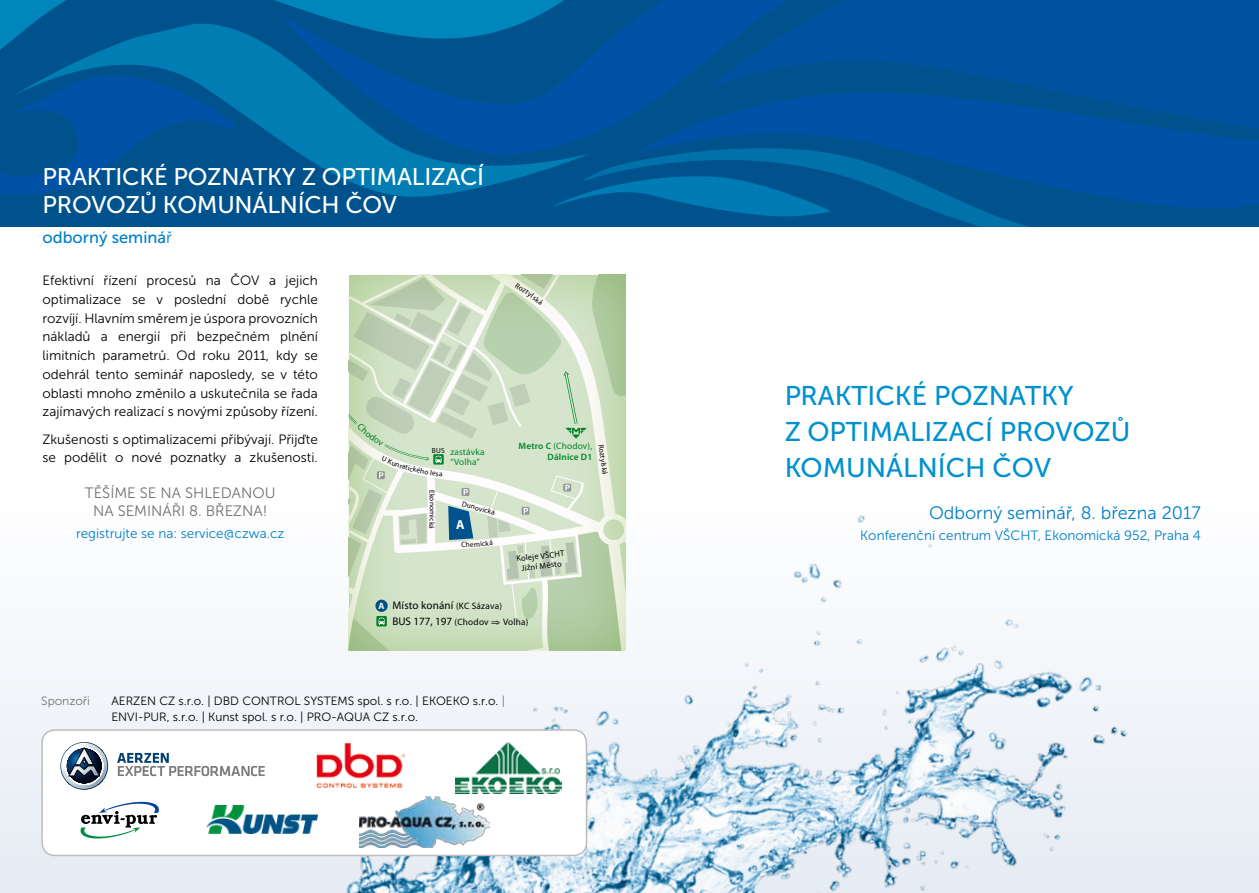
<style>
.page{position:relative;width:1259px;height:893px;background:#fff}
.page>*{position:absolute;margin:0;border:0;box-sizing:border-box;transform-origin:0 0}
.t1{font:27px/36px "Museo Sans 500";color:#0091ce}
.t2{font:24px/28.5px "Museo Sans 500";letter-spacing:-.01em;color:#fff}
.t3{font:18px "Museo Sans 300";color:#0081c7}
.t4{font:16.5px "Museo Sans 500";color:#0081c7}
.t5{font:15px/18px "Museo Sans 300";color:#707172}
.t6{font:13.5px/18.8px "Museo Sans 300";color:#000;text-align:justify}
.t7{font:13.5px "Museo Sans 300";color:#0081c7}
.t8{font:12px/16.5px "Museo Sans 300";color:#000}
.t9{font:12px "Museo Sans 300";color:#707172}
.t10{font:11.1px/16.6px "Myriad Pro";letter-spacing:.01em;color:#000}
.t11{font:600 9.3px/11.1px "Myriad Pro";letter-spacing:.02em;color:#008428;text-align:right}
.t12{font:9.3px/10.2px "Myriad Pro";letter-spacing:.02em;color:#008428}
.t13{font:8.25px/10.1px "Myriad Pro";color:#000;text-align:center}
.t14{font:7.35px "Myriad Pro";letter-spacing:.035em;color:#000}
.s1{font-family:"Museo Sans 300"}
.s2{font-weight:400}
.s3{font-weight:700;font-size:9.3px;color:#fff}
.s4{font-size:9.3px}
.s5{font-family:"Myriad";font-size:9.3px}
.s6{color:#707172}
</style>
<div class="page">
<div style="left:0;top:485px;width:1259px;height:408px;background:linear-gradient(to bottom,#fff,#e6ecf4)"></div>
<img style="left:305px;top:491px;width:894px;height:402px">
<div style="left:42px;top:730px;width:544px;height:125px;background:#fff;border-radius:13px"></div>
<div style="left:41px;top:729px;width:546px;height:127px;border:2px solid #bbbdbe;border-radius:13px"></div>
<img style="left:206px;top:805px;width:112px;height:29px">
<img style="left:317px;top:742px;width:88px;height:46px">
<svg style="left:1029px;top:135px;width:230px;height:81px;background:#0052a1"></svg>
<svg style="left:1029px;top:0;width:230px;height:135px;background:#00529f"></svg>
<svg style="left:0;top:0;width:1029px;height:227px;background:#00599a"></svg>
<svg style="left:60px;top:742px;width:48px;height:48px"></svg>
<svg style="left:71px;top:752px;width:16px;height:17px"></svg>
<svg style="left:117px;top:753px;width:148px;height:23px"></svg>
<img style="left:455px;top:742px;width:106px;height:51px">
<img style="left:359px;top:797px;width:130px;height:51px">
<svg style="left:80px;top:801px;width:79px;height:38px"></svg>
<svg style="left:349px;top:275px;width:276px;height:376px;background:#ccddc2"></svg>
<h2 class="t2" style="left:43px;top:162px;width:443px">PRAKTICKÉ POZNATKY Z OPTIMALIZACÍ<br>PROVOZŮ KOMUNÁLNÍCH ČOV</h2>
<p class="t4" style="left:43px;top:229px;width:131px">ODBORNÝ SEMINÁ<span class="s1">ř</span></p>
<p class="t6" style="left:43px;top:271px;width:277px">Efektivní řízení procesů na ČOV a jejich optimalizace se v poslední době rychle rozvíjí. H lavním směrem je úspora provozních nákladů a energií při bezpečném plnění limitních parametrů. Od roku 2011, kdy se odehrál tento seminář naposledy, se v této oblasti mnoho změnilo a uskutečnila se řada zajímavých realizací s novými způsoby řízení.</p>
<p class="t6" style="left:43px;top:430px;width:277px">Zkušenosti s optimalizacemi přibývají. Přijďte se podělit o nové poznatky a zkušenosti.</p>
<p class="t5" style="left:93px;top:484px;width:123px;text-indent:-8px">Těšíme se na shledanou na semin</p>
<p class="t5" style="left:162px;top:502px;width:73px">áři 8. března</p>
<p class="t5" style="left:263px;top:502px;width:6px">!</p>
<p class="t7" style="left:76px;top:526px;width:210px">registrujte se na: service@czwa.cz</p>
<p class="t12" style="left:450px;top:447px;width:36px">zastávka “Volha”</p>
<p class="t11" style="left:518px;top:440px;width:75px">Metro C <span class="s2">(Chodov),<br></span>Dálnice D1</p>
<p class="t14" style="left:432px;top:446px;width:15px">BUS</p>
<p class="t14" style="left:607px;top:455px;width:20px;rotate:82deg">tylská</p>
<p class="t14" style="left:437px;top:502px;width:16px;rotate:90deg">nom</p>
<p class="t14" style="left:463px;top:499px;width:19px;rotate:16deg">Duno</p>
<p class="t14" style="left:480px;top:504px;width:14px;rotate:17deg">vick</p>
<p class="t14" style="left:465px;top:540px;width:29px;rotate:-4deg">hemická</p>
<p class="t13" style="left:516px;top:554px;width:50px;rotate:-7deg">Koleje VŠCHT<br>Jižní Město</p>
<p class="t10" style="left:392px;top:597px;width:137px;text-indent:-14px"><span class="s3">A</span> Místo konání <span class="s4">(KC Sázava)<br></span>BUS 177, 197 <span class="s4">(Chodov</span> ⇒ <span class="s5">Volha)</span></p>
<p class="t9" style="left:41px;top:694px;width:50px">Sponzoři</p>
<p class="t8" style="left:111px;top:692px;width:395px">AERZEN CZ s.r.o. | DBD CONTROL SYSTEMS spol. s r.o. | EKOEKO s.r.o. <span class="s6">|<br></span>ENVI-PUR, s.r.o. | Kunst spol. s r.o. | PRO-AQUA CZ s.r.o.</p>
<h1 class="t1" style="left:784px;top:377px;width:348px">PRAKTICKÉ POZNATKY<br>Z OPTIMALIZACÍ PROVOZŮ<br>KOMUNÁLNÍCH ČOV</h1>
<h3 class="t3" style="left:929px;top:503px;width:273px">Odborný seminář, 8. března 2017</h3>
<p class="t7" style="left:860px;top:528px;width:342px">Konferenční centrum VŠCHT, Ekonomická 952, Praha 4</p>
</div>
